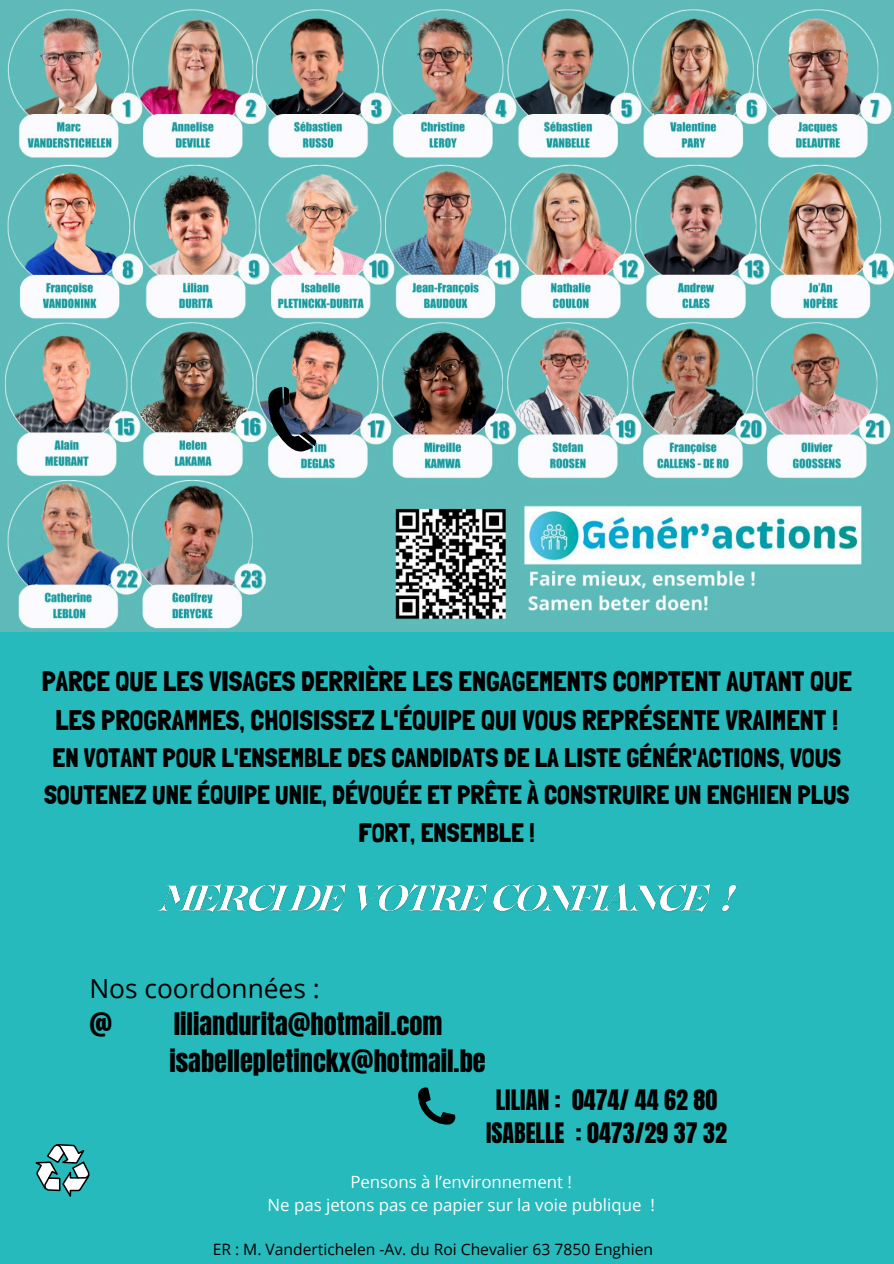
<style>
.page{position:relative;width:894px;height:1264px;background:#fff}
.page>*{position:absolute;margin:0;border:0;box-sizing:border-box;transform-origin:0 0}
.t1{font:28.2px/39.3px "Londrina Solid";color:#000;text-align:center}
.t2{font:26.7px/37.2px "Londrina Solid";color:#000;text-align:center}
.t3{font:26.25px/36.5px "Anton";color:#000}
.t4{font:26.25px/37.3px "Open Sans";color:#000}
.t5{font:24px/32.7px "Anton";color:#000;text-align:center}
.t6{font:16.8px "Open Sans";color:#fff}
.t7{font:15.6px "Open Sans";color:#000}
.s1{font-family:"Anton"}
</style>
<div class="page">
<div style="left:0;top:0;width:893px;height:1263px;background:#26babd"></div>
<img style="left:0;top:0;width:893px;height:631px">
<img style="left:268px;top:386px;width:48px;height:67px">
<svg style="left:418px;top:1087px;width:37px;height:37px"></svg>
<svg style="left:35px;top:1144px;width:54px;height:52px"></svg>
<img style="left:158px;top:883px;width:579px;height:30px">
<p class="t1" style="left:42px;top:661px;width:811px">PARCE QUE LES VISAGES DERRIÈRE LES ENGAGEMENTS COMPTENT AUTANT QUE<br>LES PROGRAMMES, CHOISISSEZ L'ÉQUIPE QUI VOUS REPRÉSENTE VRAIMENT !</p>
<p class="t2" style="left:44px;top:739px;width:806px">EN VOTANT POUR L'ENSEMBLE DES CANDIDATS DE LA LISTE GÉNÉR'ACTIONS, VOUS<br>SOUTENEZ UNE ÉQUIPE UNIE, DÉVOUÉE ET PRÊTE À CONSTRUIRE UN ENGHIEN PLUS<br>FORT, ENSEMBLE !</p>
<h4 class="t4" style="left:89px;top:969px;width:232px">Nos coordonnées : <span class="s1">@</span></h4>
<h4 class="t3" style="left:169px;top:1006px;width:318px">liliandurita@hotmail.com isabellepletinckx@hotmail.be</h4>
<p class="t5" style="left:486px;top:1083px;width:242px">LILIAN : 0474/ 44 62 80<br>ISABELLE : 0473/29 37 32</p>
<p class="t6" style="left:350px;top:1169px;width:223px">Pensons à l’environnement !</p>
<h2 class="t6" style="left:267px;top:1192px;width:388px">Ne pas jetons pas ce papier sur la voie publique !</h2>
<h3 class="t7" style="left:213px;top:1238px;width:442px">ER : M. Vandertichelen -Av. du Roi Chevalier 63 7850 Enghien</h3>
</div>
